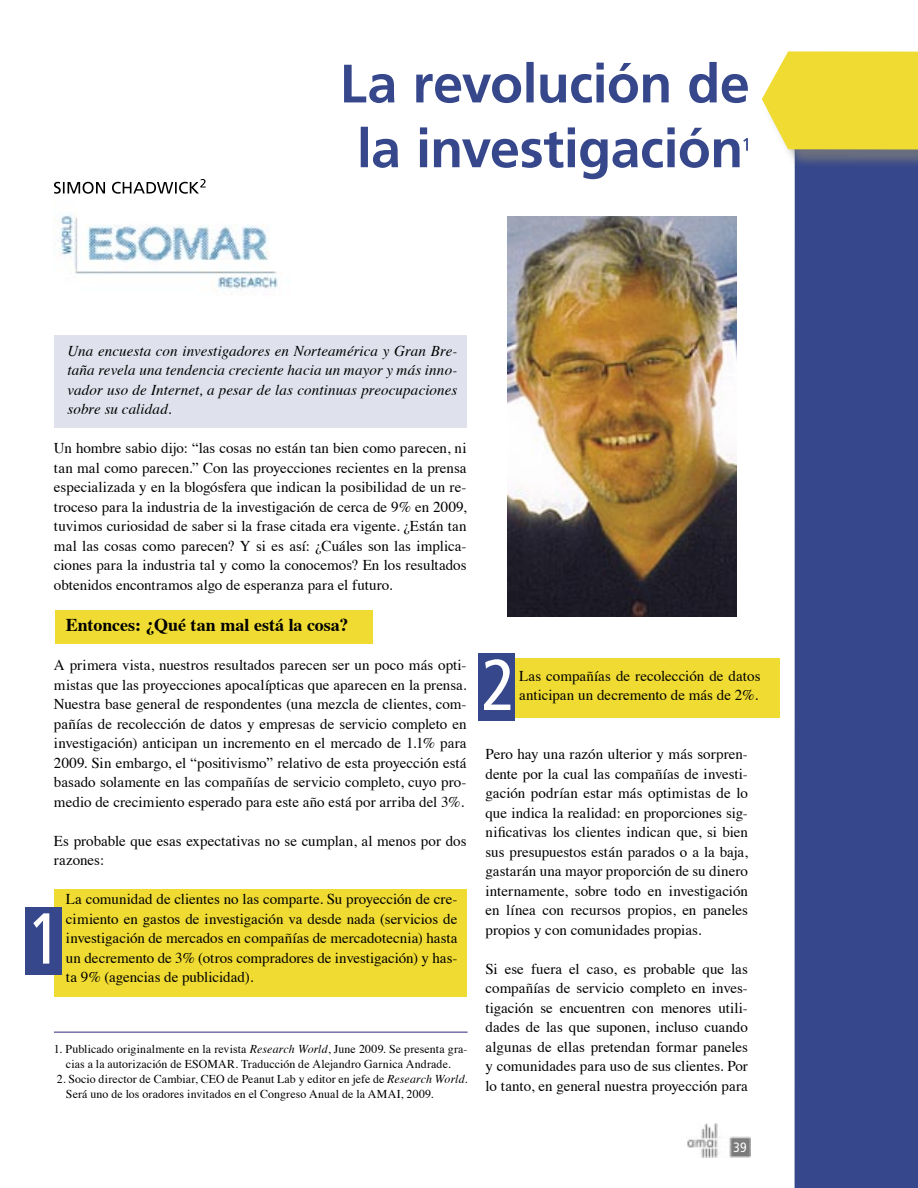
<style>
.page{position:relative;width:918px;height:1188px;background:#fff}
.page>*{position:absolute;margin:0;border:0;box-sizing:border-box;transform-origin:0 0}
.t1{font:condensed 72px "Frutiger";color:#fff}
.t2{font:700 18px "Times";color:#000}
.t3{font:15px/19.5px "Times";color:#000;text-align:justify}
.t4{font:italic 15px/19.5px "Times";letter-spacing:.01em;color:#000;text-align:justify}
.t5{font:condensed 13.5px "Frutiger";color:#fff}
.t6{font:12px/15px "Times";letter-spacing:.01em;color:#000;text-align:center}
.s1{font-style:italic}
</style>
<div class="page">
<img style="left:686px;top:1124px;width:64px;height:33px">
<div style="left:55px;top:335px;width:412px;height:93px;background:#dfe2ec"></div>
<div style="left:502px;top:658px;width:278px;height:59px;background:#efdb32"></div>
<div style="left:55px;top:610px;width:318px;height:34px;background:#efdb32"></div>
<div style="left:55px;top:889px;width:412px;height:107px;background:#efdb32"></div>
<div style="left:25px;top:907px;width:36px;height:67px;background:#36478b"></div>
<div style="left:795px;top:170px;width:123px;height:1018px;background:#36478b"></div>
<div style="left:764px;top:52px;width:154px;height:118px;background:#7c7c7c;opacity:.75"></div>
<svg style="left:762px;top:51px;width:156px;height:99px"></svg>
<svg style="left:344px;top:62px;width:404px;height:41px"></svg>
<svg style="left:361px;top:127px;width:387px;height:52px"></svg>
<svg style="left:54px;top:179px;width:152px;height:15px"></svg>
<img style="left:59px;top:214px;width:219px;height:80px">
<img style="left:507px;top:216px;width:230px;height:400px">
<hr style="left:54px;top:1032px;width:414px;height:1px;background:#38257d">
<div style="left:478px;top:653px;width:36px;height:68px;background:#36478b"></div>
<p class="t4" style="left:67px;top:340px;width:391px">Una encuesta con investigadores en Norteamérica y Gran Bre&shy;taña revela una tendencia creciente hacia un mayor y más inno&shy;vador uso de Internet, a pesar de las continuas preocupaciones sobre su calidad.</p>
<p class="t3" style="left:54px;top:437px;width:414px">Un hombre sabio dijo: “las cosas no están tan bien como parecen, ni tan mal como parecen.” Con las proyecciones recientes en la prensa especializada y en la blogósfera que indican la posibilidad de un re&shy;troceso para la industria de la investigación de cerca de 9% en 2009, tuvimos curiosidad de saber si la frase citada era vigente. ¿Están tan mal las cosas como parecen? Y si es así: ¿Cuáles son las implica&shy;ciones para la industria tal y como la conocemos? En los resultados obtenidos encontramos algo de esperanza para el futuro.</p>
<p class="t2" style="left:66px;top:608px;width:284px">Entonces: ¿Qué tan mal está la cosa?</p>
<p class="t3" style="left:54px;top:654px;width:414px">A primera vista, nuestros resultados parecen ser un poco más opti&shy;mistas que las proyecciones apocalípticas que aparecen en la prensa.<br>Nuestra base general de respondentes (una mezcla de clientes, com&shy;pañías de recolección de datos y empresas de servicio completo en investigación) anticipan un incremento en el mercado de 1.1% para 2009. Sin embargo, el “positivismo” relativo de esta proyección está basado solamente en las compañías de servicio completo, cuyo pro&shy;medio de crecimiento esperado para este año está por arriba del 3%.</p>
<p class="t3" style="left:54px;top:830px;width:414px">Es probable que esas expectativas no se cumplan, al menos por dos razones:</p>
<p class="t3" style="left:66px;top:888px;width:393px">La comunidad de clientes no las comparte. Su proyección de cre&shy;cimiento en gastos de investigación va desde nada (servicios de investigación de mercados en compañías de mercadotecnia) hasta un decremento de 3% (otros compradores de investigación) y has&shy;ta 9% (agencias de publicidad).</p>
<p class="t1" style="left:28px;top:897px;width:36px">1</p>
<p class="t6" style="left:54px;top:1040px;width:415px">1. Publicado originalmente en la revista <span class="s1">Research World</span>, June 2009. Se presenta gra&shy;cias a la autorización de ESOMAR. Traducción de Alejandro Garnica Andrade.</p>
<p class="t6" style="left:66px;top:1070px;width:403px;text-align:left;text-indent:-9px">2. Socio director de Cambiar, CEO de Peanut Lab y editor en jefe de <span class="s1">Research World</span>.<br>Será uno de los oradores invitados en el Congreso Anual de la AMAI, 2009.</p>
<p class="t1" style="left:481px;top:643px;width:36px">2</p>
<p class="t3" style="left:519px;top:665px;width:243px">Las compañías de recolección de datos anticipan un decremento de más de 2%.</p>
<p class="t3" style="left:486px;top:743px;width:264px">Pero hay una razón ulterior y más sorpren&shy;dente por la cual las compañías de investi&shy;gación podrían estar más optimistas de lo que indica la realidad: en proporciones sig&shy;nificativas los clientes indican que, si bien sus presupuestos están parados o a la baja, gastarán una mayor proporción de su dinero internamente, sobre todo en investigación en línea con recursos propios, en paneles propios y con comunidades propias.</p>
<p class="t3" style="left:486px;top:958px;width:264px">Si ese fuera el caso, es probable que las compañías de servicio completo en inves&shy;tigación se encuentren con menores utili&shy;dades de las que suponen, incluso cuando algunas de ellas pretendan formar paneles y comunidades para uso de sus clientes. Por lo tanto, en general nuestra proyección para</p>
<p class="t5" style="left:734px;top:1140px;width:15px">39</p>
</div>
